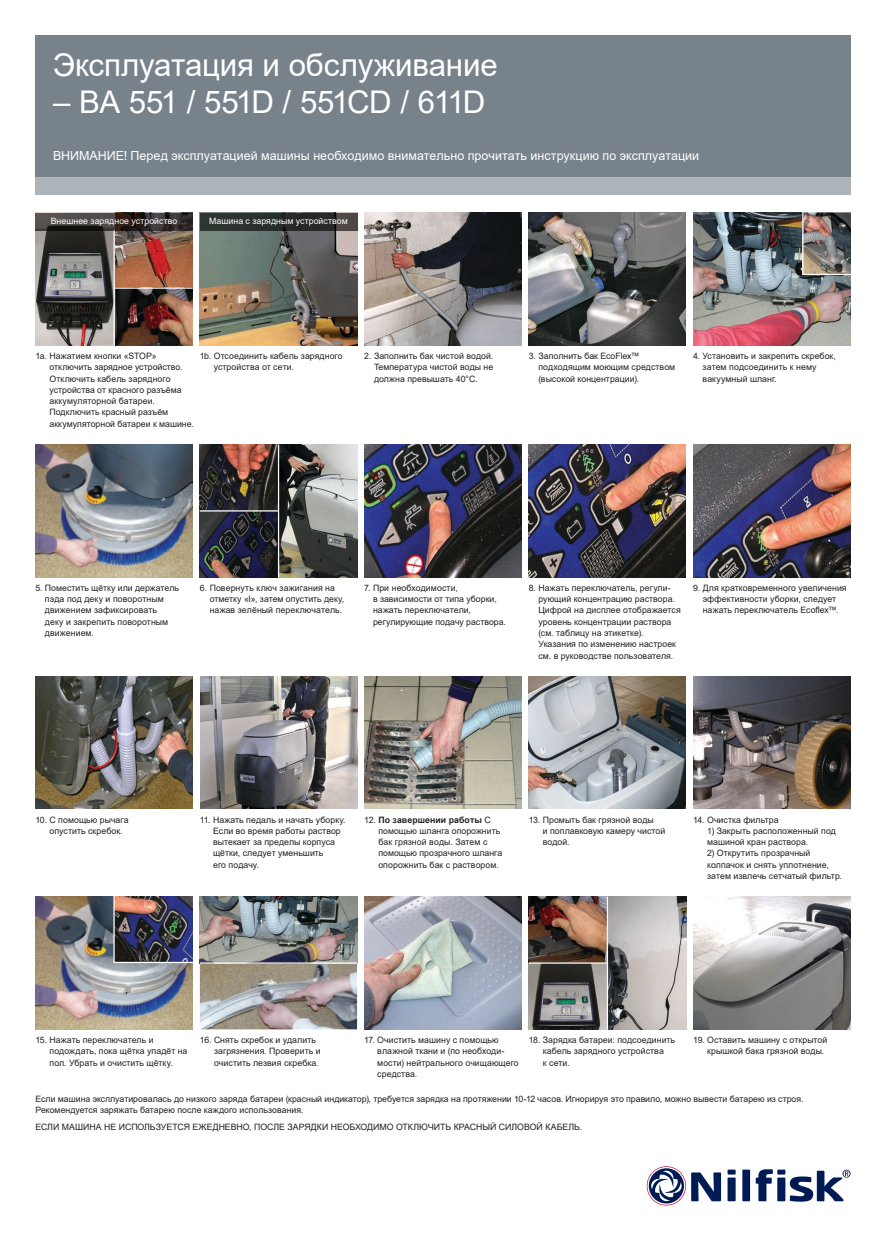
<style>
.page{position:relative;width:886px;height:1241px;background:#fff}
.page>*{position:absolute;margin:0;border:0;box-sizing:border-box;transform-origin:0 0}
.t1{font:31.25px "Arial";letter-spacing:-.01em;color:#fff}
.t2{font:31.25px "Arial";letter-spacing:-.065em;color:#fff}
.t3{font:12.5px "Arial";color:#fff}
.t4{font:8.75px/11.2px "Arial";letter-spacing:.005em;color:#231f20}
.t5{font:8.75px "Arial";letter-spacing:.005em;color:#fff}
.s1{font-weight:700}
</style>
<div class="page">
<div style="left:35px;top:35px;width:815px;height:142px;background:#77828b"></div>
<div style="left:35px;top:177px;width:815px;height:18px;background:#adb4b9"></div>
<img style="left:364px;top:213px;width:157px;height:132px">
<img style="left:529px;top:213px;width:157px;height:132px">
<img style="left:693px;top:213px;width:157px;height:132px">
<img style="left:802px;top:213px;width:48px;height:62px">
<img style="left:364px;top:444px;width:157px;height:133px">
<img style="left:529px;top:444px;width:157px;height:133px">
<img style="left:36px;top:444px;width:157px;height:133px">
<img style="left:693px;top:444px;width:157px;height:133px">
<img style="left:529px;top:676px;width:157px;height:132px">
<img style="left:364px;top:676px;width:157px;height:132px">
<img style="left:36px;top:676px;width:157px;height:132px">
<img style="left:200px;top:676px;width:157px;height:132px">
<img style="left:364px;top:896px;width:157px;height:133px">
<img style="left:693px;top:676px;width:157px;height:132px">
<img style="left:693px;top:896px;width:157px;height:133px">
<img style="left:36px;top:896px;width:157px;height:133px">
<img style="left:113px;top:896px;width:80px;height:66px">
<img style="left:200px;top:230px;width:157px;height:115px">
<svg style="left:200px;top:213px;width:157px;height:17px;background:#2e302f"></svg>
<img style="left:200px;top:444px;width:157px;height:133px">
<hr style="left:278px;top:444px;width:1px;height:133px;background:#fff">
<hr style="left:200px;top:510px;width:79px;height:1px;background:#fff">
<img style="left:115px;top:230px;width:78px;height:57px">
<img style="left:115px;top:289px;width:78px;height:56px">
<img style="left:36px;top:230px;width:77px;height:115px">
<svg style="left:35px;top:213px;width:158px;height:17px;background:#3b3433"></svg>
<img style="left:200px;top:963px;width:157px;height:66px">
<img style="left:200px;top:896px;width:157px;height:66px">
<img style="left:529px;top:896px;width:157px;height:133px">
<hr style="left:607px;top:896px;width:1px;height:133px;background:#fff">
<hr style="left:529px;top:962px;width:78px;height:1px;background:#fff">
<div style="left:742px;top:1169px;width:8px;height:31px;background:#001b54"></div>
<div style="left:727px;top:1177px;width:8px;height:23px;background:#001b54"></div>
<div style="left:777px;top:1177px;width:8px;height:23px;background:#001b54"></div>
<div style="left:727px;top:1169px;width:8px;height:5px;background:#001b54"></div>
<div style="left:777px;top:1169px;width:8px;height:5px;background:#001b54"></div>
<svg style="left:756px;top:1169px;width:17px;height:31px"></svg>
<svg style="left:647px;top:1166px;width:74px;height:39px"></svg>
<svg style="left:790px;top:1169px;width:60px;height:32px"></svg>
<h1 class="t1" style="left:53px;top:43px;width:446px">Эксплуатация и обслуживание</h1>
<h1 class="t2" style="left:53px;top:81px;width:434px">– BA 551 / 551D / 551CD / 611D</h1>
<h2 class="t3" style="left:53px;top:146px;width:647px">ВНИМАНИЕ! Перед эксплуатацией машины необходимо внимательно прочитать инструкцию по эксплуатации</h2>
<p class="t5" style="left:51px;top:214px;width:128px">Внешнее зарядное устройство</p>
<p class="t5" style="left:209px;top:214px;width:140px">Машина с зарядным устройством</p>
<p class="t4" style="left:374px;top:350px;width:121px;text-align:justify;text-indent:-10px">2. Заполнить бак чистой водой.<br>Температура чистой воды не должна превышать 40°C.</p>
<p class="t4" style="left:214px;top:350px;width:130px;text-indent:-14px">1b. Отсоединить кабель зарядного устройства от сети.</p>
<p class="t4" style="left:538px;top:350px;width:138px;text-indent:-10px">3. Заполнить бак EcoFlex™ подходящим моющим средством (высокой концентрации).</p>
<p class="t4" style="left:703px;top:350px;width:135px;text-indent:-9px">4. Установить и закрепить скребок, затем подсоединить к нему вакуумный шланг.</p>
<p class="t4" style="left:49px;top:350px;width:146px;text-indent:-14px">1а. Нажатием кнопки «STOP» отключить зарядное устройство.<br>Отключить кабель зарядного устройства от красного разъёма аккумуляторной батареи.<br>Подключить красный разъём аккумуляторной батареи к машине.</p>
<p class="t4" style="left:373px;top:582px;width:134px;text-indent:-9px">7. При необходимости,<br>в зависимости от типа уборки, нажать переключатели, регулирующие подачу раствора.</p>
<p class="t4" style="left:45px;top:582px;width:136px;text-indent:-10px">5. Поместить щётку или держатель пэда под деку и поворотным движением зафиксировать<br>деку и закрепить поворотным движением.</p>
<p class="t4" style="left:210px;top:582px;width:136px;text-indent:-10px">6. Повернуть ключ зажигания на отметку «I», затем опустить деку, нажав зелёный переключатель.</p>
<p class="t4" style="left:538px;top:582px;width:144px;text-indent:-10px">8. Нажать переключатель, регули&shy;рующий концентрацию раствора.<br>Цифрой на дисплее отображается уровень концентрации раствора (см. таблицу на этикетке).<br>Указания по изменению настроек см. в руководстве пользователя.</p>
<p class="t4" style="left:693px;top:582px;width:155px;text-align:center">9. Для кратковременного увеличения эффективности уборки, следует нажать переключатель Ecoflex™.</p>
<p class="t4" style="left:50px;top:813px;width:81px;text-indent:-14px">10. С помощью рычага опустить скребок.</p>
<p class="t4" style="left:213px;top:813px;width:134px;text-indent:-13px">11. Нажать педаль и начать уборку.<br>Если во время работы раствор вытекает за пределы корпуса щётки, следует уменьшить<br>его подачу.</p>
<p class="t4" style="left:543px;top:813px;width:124px;text-indent:-14px">13. Промыть бак грязной воды<br>и поплавковую камеру чистой водой.</p>
<p class="t4" style="left:693px;top:813px;width:87px">14. Очистка фильтра</p>
<p class="t4" style="left:378px;top:813px;width:125px;text-indent:-14px">12. <span class="s1">По завершении работы</span> С помощью шланга опорожнить бак грязной воды. Затем с помощью прозрачного шланга опорожнить бак с раствором.</p>
<p class="t4" style="left:707px;top:825px;width:130px">1) Закрыть расположенный под машиной кран раствора.</p>
<p class="t4" style="left:707px;top:847px;width:136px">2) Открутить прозрачный колпачок и снять уплотнение, затем извлечь сетчатый фильтр.</p>
<p class="t4" style="left:50px;top:1034px;width:139px;text-indent:-14px">15. Нажать переключатель и подождать, пока щётка упадёт на пол. Убрать и очистить щётку.</p>
<p class="t4" style="left:214px;top:1034px;width:108px;text-indent:-14px">16. Снять скребок и удалить загрязнения. Проверить и очистить лезвия скребка.</p>
<p class="t4" style="left:543px;top:1034px;width:134px;text-indent:-14px">18. Зарядка батареи: подсоединить кабель зарядного устройства<br>к сети.</p>
<p class="t4" style="left:707px;top:1034px;width:122px;text-indent:-14px">19. Оставить машину с открытой крышкой бака грязной воды.</p>
<p class="t4" style="left:377px;top:1034px;width:143px;text-indent:-13px">17. Очистить машину с помощью влажной ткани и (по необходи&shy;мости) нейтрального очищающего средства.</p>
<p class="t4" style="left:35px;top:1093px;width:769px">Если машина эксплуатировалась до низкого заряда батареи (красный индикатор), требуется зарядка на протяжении 10-12 часов. Игнорируя это правило, можно вывести батарею из строя.<br>Рекомендуется заряжать батарею после каждого использования.</p>
<p class="t4" style="left:35px;top:1120px;width:548px">ЕСЛИ МАШИНА НЕ ИСПОЛЬЗУЕТСЯ ЕЖЕДНЕВНО, ПОСЛЕ ЗАРЯДКИ НЕОБХОДИМО ОТКЛЮЧИТЬ КРАСНЫЙ СИЛОВОЙ КАБЕЛЬ.</p>
</div>
